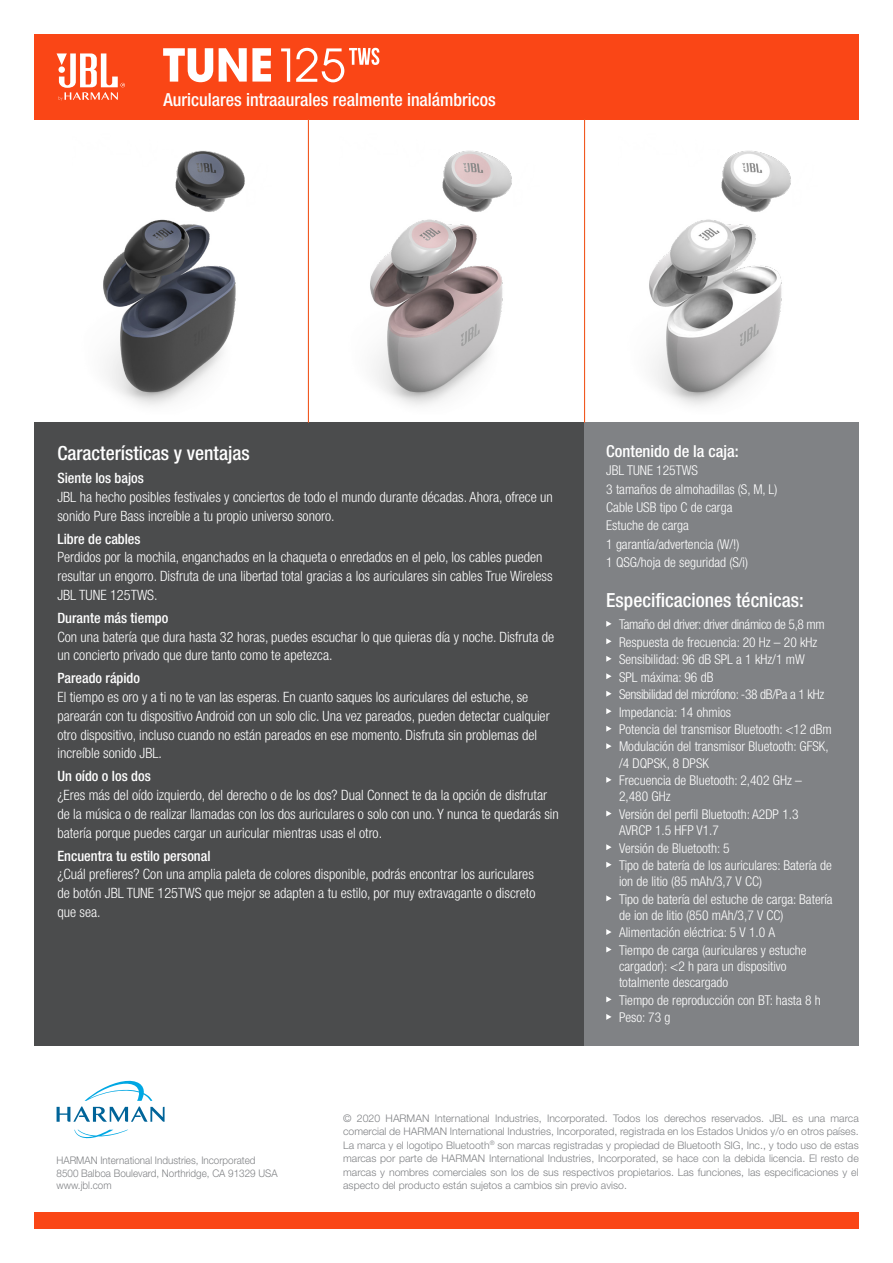
<style>
.page{position:relative;width:893px;height:1263px;background:#fff}
.page>*{position:absolute;margin:0;border:0;box-sizing:border-box;transform-origin:0 0}
.t1{font:500 condensed 19.5px "Helvetica Neue LT Pro";color:#fff}
.t2{font:500 condensed 18px "Helvetica Neue LT Pro";color:#fff}
.t3{font:500 condensed 16.5px "Helvetica Neue LT Pro";color:#fff}
.t4{font:300 condensed 14.25px/18.8px "Helvetica Neue LT Pro";color:#fff}
.t5{font:500 condensed 14.25px "Helvetica Neue LT Pro";color:#fff}
.t6{font:300 condensed 13.5px/16.2px "Helvetica Neue LT Pro";color:#fff}
.t7{font:300 condensed 13.5px "Helvetica Neue LT Pro";letter-spacing:-.025em;color:#fff}
.t8{font:300 10.5px/13.5px "Helvetica Neue LT Pro";color:#808285}
.t9{font:300 10.5px "Helvetica Neue LT Pro";color:#808285;scale:.94 1}
</style>
<div class="page">
<div style="left:34px;top:34px;width:825px;height:85px;background:#fa4616"></div>
<div style="left:34px;top:1213px;width:825px;height:16px;background:#fa4616"></div>
<svg style="left:57px;top:53px;width:68px;height:48px"></svg>
<svg style="left:74px;top:1130px;width:54px;height:8px"></svg>
<svg style="left:57px;top:1080px;width:108px;height:42px"></svg>
<div style="left:584px;top:423px;width:275px;height:623px;background:#808285"></div>
<svg style="left:606px;top:621px;width:6px;height:6px"></svg>
<svg style="left:606px;top:638px;width:6px;height:6px"></svg>
<svg style="left:606px;top:656px;width:6px;height:6px"></svg>
<svg style="left:606px;top:673px;width:6px;height:6px"></svg>
<svg style="left:606px;top:691px;width:6px;height:6px"></svg>
<svg style="left:606px;top:708px;width:6px;height:6px"></svg>
<svg style="left:606px;top:726px;width:6px;height:6px"></svg>
<svg style="left:606px;top:743px;width:6px;height:6px"></svg>
<svg style="left:606px;top:777px;width:6px;height:6px"></svg>
<svg style="left:606px;top:810px;width:6px;height:6px"></svg>
<svg style="left:606px;top:844px;width:6px;height:6px"></svg>
<svg style="left:606px;top:862px;width:6px;height:6px"></svg>
<svg style="left:606px;top:895px;width:6px;height:6px"></svg>
<svg style="left:606px;top:929px;width:6px;height:6px"></svg>
<svg style="left:606px;top:946px;width:6px;height:6px"></svg>
<svg style="left:606px;top:996px;width:6px;height:6px"></svg>
<svg style="left:606px;top:1014px;width:6px;height:6px"></svg>
<div style="left:34px;top:423px;width:550px;height:623px;background:#4b4c4d"></div>
<svg style="left:163px;top:48px;width:50px;height:34px"></svg>
<svg style="left:219px;top:48px;width:52px;height:34px"></svg>
<svg style="left:281px;top:48px;width:9px;height:34px"></svg>
<svg style="left:296px;top:48px;width:83px;height:34px"></svg>
<img style="left:103px;top:150px;width:142px;height:256px">
<img style="left:370px;top:150px;width:142px;height:256px">
<img style="left:649px;top:150px;width:142px;height:256px">
<hr style="left:308px;top:119px;width:1px;height:304px;background:#f15921">
<hr style="left:584px;top:119px;width:1px;height:304px;background:#f15921">
<p class="t2" style="left:163px;top:89px;width:334px">Auriculares intraaurales realmente inalámbricos</p>
<p class="t1" style="left:57px;top:441px;width:194px">Características y ventajas</p>
<p class="t5" style="left:57px;top:469px;width:88px">Siente los bajos</p>
<p class="t4" style="left:57px;top:487px;width:497px">JBL ha hecho posibles festivales y conciertos de todo el mundo durante décadas. Ahora, ofrece un sonido Pure Bass increíble a tu propio universo sonoro.</p>
<p class="t5" style="left:57px;top:530px;width:85px">Libre de cables</p>
<p class="t4" style="left:57px;top:548px;width:497px">Perdidos por la mochila, enganchados en la chaqueta o enredados en el pelo, los cables pueden resultar un engorro. Disfruta de una libertad total gracias a los auriculares sin cables True Wireless<br>JBL TUNE 125TWS.</p>
<p class="t5" style="left:57px;top:609px;width:112px">Durante más tiempo</p>
<p class="t4" style="left:57px;top:627px;width:498px">Con una batería que dura hasta 32 horas, puedes escuchar lo que quieras día y noche. Disfruta de un concierto privado que dure tanto como te apetezca.</p>
<p class="t5" style="left:57px;top:670px;width:84px">Pareado rápido</p>
<p class="t4" style="left:57px;top:687px;width:494px">El tiempo es oro y a ti no te van las esperas. En cuanto saques los auriculares del estuche, se parearán con tu dispositivo Android con un solo clic. Una vez pareados, pueden detectar cualquier otro dispositivo, incluso cuando no están pareados en ese momento. Disfruta sin problemas del increíble sonido JBL.</p>
<p class="t5" style="left:57px;top:768px;width:95px">Un oído o los dos</p>
<p class="t4" style="left:57px;top:785px;width:503px">¿Eres más del oído izquierdo, del derecho o de los dos? Dual Connect te da la opción de disfrutar de la música o de realizar llamadas con los dos auriculares o solo con uno. Y nunca te quedarás sin batería porque puedes cargar un auricular mientras usas el otro.</p>
<p class="t5" style="left:57px;top:847px;width:155px">Encuentra tu estilo personal</p>
<p class="t4" style="left:57px;top:865px;width:479px;text-align:justify">¿Cuál prefieres? Con una amplia paleta de colores disponible, podrás encontrar los auriculares de botón JBL TUNE 125TWS que mejor se adapten a tu estilo, por muy extravagante o discreto que sea.</p>
<p class="t3" style="left:606px;top:441px;width:134px">Contenido de la caja:</p>
<p class="t6" style="left:606px;top:462px;width:93px">JBL TUNE 125TWS</p>
<p class="t6" style="left:606px;top:481px;width:173px">3 tamaños de almohadillas (S, M, L)</p>
<p class="t6" style="left:606px;top:499px;width:128px">Cable USB tipo C de carga</p>
<p class="t6" style="left:606px;top:517px;width:84px">Estuche de carga</p>
<p class="t6" style="left:606px;top:536px;width:135px">1 garantía/advertencia (W/!)</p>
<p class="t6" style="left:606px;top:554px;width:143px">1 QSG/hoja de seguridad (S/i)</p>
<p class="t1" style="left:606px;top:589px;width:199px">Especificaciones técnicas:</p>
<p class="t7" style="left:619px;top:617px;width:207px">Tamaño del driver: driver dinámico de 5,8 mm</p>
<p class="t6" style="left:619px;top:634px;width:200px">Respuesta de frecuencia: 20 Hz – 20 kHz</p>
<p class="t6" style="left:619px;top:651px;width:187px">Sensibilidad: 96 dB SPL a 1 kHz/1 mW</p>
<p class="t6" style="left:619px;top:669px;width:96px">SPL máxima: 96 dB</p>
<p class="t7" style="left:619px;top:686px;width:207px">Sensibilidad del micrófono: -38 dB/Pa a 1 kHz</p>
<p class="t6" style="left:619px;top:703px;width:114px">Impedancia: 14 ohmios</p>
<p class="t6" style="left:619px;top:721px;width:214px">Potencia del transmisor Bluetooth: &lt;12 dBm</p>
<p class="t6" style="left:619px;top:738px;width:211px">Modulación del transmisor Bluetooth: GFSK, /4 DQPSK, 8 DPSK</p>
<p class="t6" style="left:619px;top:772px;width:184px">Frecuencia de Bluetooth: 2,402 GHz –<br>2,480 GHz</p>
<p class="t6" style="left:619px;top:806px;width:181px">Versión del perfil Bluetooth: A2DP 1.3<br>AVRCP 1.5 HFP V1.7</p>
<p class="t6" style="left:619px;top:839px;width:112px">Versión de Bluetooth: 5</p>
<p class="t6" style="left:619px;top:857px;width:214px">Tipo de batería de los auriculares: Batería de ion de litio (85 mAh/3,7 V CC)</p>
<p class="t6" style="left:619px;top:891px;width:215px">Tipo de batería del estuche de carga: Batería de ion de litio (850 mAh/3,7 V CC)</p>
<p class="t6" style="left:619px;top:924px;width:158px">Alimentación eléctrica: 5 V 1.0 A</p>
<p class="t6" style="left:619px;top:942px;width:189px">Tiempo de carga (auriculares y estuche cargador): &lt;2 h para un dispositivo totalmente descargado</p>
<p class="t6" style="left:619px;top:992px;width:203px">Tiempo de reproducción con BT: hasta 8 h</p>
<p class="t6" style="left:619px;top:1009px;width:53px">Peso: 73 g</p>
<p class="t9" style="left:57px;top:1154px;width:213px">HARMAN International Industries, Incorporated</p>
<p class="t9" style="left:57px;top:1166px;width:237px">8500 Balboa Boulevard, Northridge, CA 91329 USA</p>
<p class="t9" style="left:57px;top:1179px;width:60px">www.jbl.com</p>
<p class="t8" style="left:343px;top:1111px;width:517px">© 2020 HARMAN International Industries, Incorporated. Todos los derechos reservados. JBL es una marca comercial de HARMAN International Industries, Incorporated, registrada en los Estados Unidos y/o en otros países.</p>
<p class="t8" style="left:343px;top:1138px;width:517px;text-align:justify">La marca y el logotipo Bluetooth<sup>®</sup> son marcas registradas y propiedad de Bluetooth SIG, Inc., y todo uso de estas marcas por parte de HARMAN International Industries, Incorporated, se hace con la debida licencia. El resto de marcas y nombres comerciales son los de sus respectivos propietarios. Las funciones, las especificaciones y el aspecto del producto están sujetos a cambios sin previo aviso.</p>
</div>
